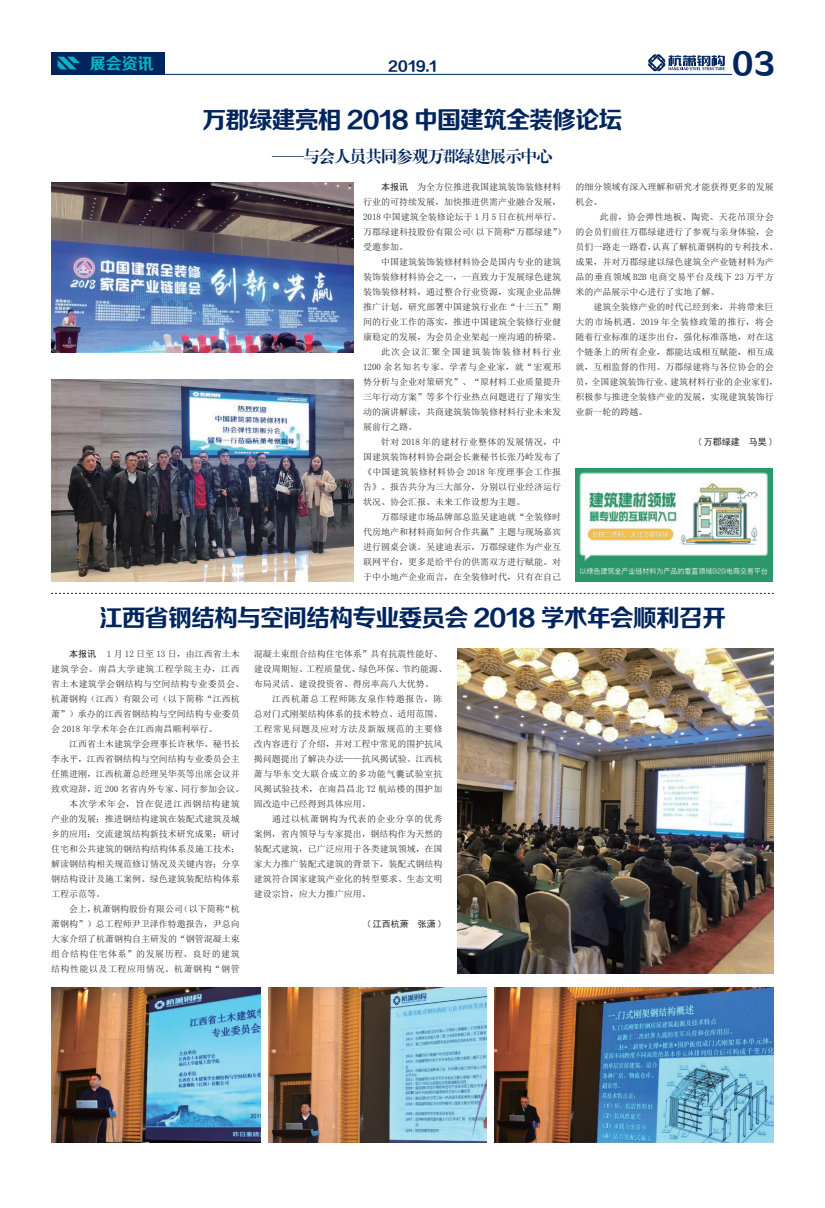
<style>
.page{position:relative;width:825px;height:1208px;background:#fff}
.page>*{position:absolute;margin:0;border:0;box-sizing:border-box;transform-origin:0 0}
.t1{font:30px "FZZCHJW GB1 0";color:#00255d}
.t2{font:24px "FZZCHJW GB1 0";letter-spacing:-.04em;color:#00255d}
.t3{font:16.2px "FZXBSJW GB1 0";letter-spacing:-.04em;color:#00255d}
.t4{font:16px "FZZCHJW GB1 0";color:#00b5c8}
.t5{font:14px "FZZCHJW GB1 0";color:#00255d}
.t6{font:9px/15px "Sim Sun";color:#231f20}
.t7{font:9px "Sim Sun";letter-spacing:.055em;color:#231f20}
.t8{font:9px "Sim Sun";letter-spacing:.05em;color:#231f20}
.t9{font:9px "Sim Sun";letter-spacing:.03em;color:#231f20}
.t10{font:9px "Sim Sun";letter-spacing:.035em;color:#231f20}
.t11{font:9px "Sim Sun";letter-spacing:.12em;color:#231f20}
.t12{font:9px "Sim Sun";letter-spacing:.06em;color:#231f20}
.t13{font:9px "Sim Hei";color:#231f20}
.s1{font-family:"Sim Hei"}
</style>
<div class="page">
<div style="left:80px;top:52px;width:85px;height:22px;background:#00255d"></div>
<hr style="left:52px;top:74px;width:680px;height:1px;background:#00255d">
<div style="left:52px;top:52px;width:28px;height:22px;background:#00255d"></div>
<svg style="left:58px;top:57px;width:22px;height:12px"></svg>
<svg style="left:648px;top:54px;width:77px;height:17px"></svg>
<svg style="left:51px;top:593px;width:723px;height:1px"></svg>
<img style="left:51px;top:182px;width:303px;height:170px">
<img style="left:51px;top:380px;width:303px;height:201px">
<img style="left:458px;top:649px;width:316px;height:324px">
<img style="left:51px;top:987px;width:209px;height:155px">
<img style="left:269px;top:987px;width:217px;height:155px">
<img style="left:495px;top:987px;width:279px;height:155px">
<img style="left:575px;top:468px;width:197px;height:113px">
<h3 class="t4" style="left:90px;top:55px;width:66px">展会资讯</h3>
<h3 class="t5" style="left:388px;top:59px;width:50px">2019.1</h3>
<h1 class="t1" style="left:732px;top:48px;width:44px">03</h1>
<h2 class="t2" style="left:203px;top:107px;width:421px">万郡绿建亮相 2018 中国建筑全装修论坛</h2>
<h3 class="t3" style="left:272px;top:148px;width:282px">——与会人员共同参观万郡绿建展示中心</h3>
<p class="t6" style="left:363px;top:179px;width:204px;text-indent:18px"><span class="s1">本报讯</span> 为全方位推进我国建筑装饰装修材料行业的可持续发展，加快推进供需产业融合发展，<br>2018 中国建筑全装修论坛于 1 月 5 日在杭州举行。万郡绿建科技股份有限公司（以下简称“万郡绿建”）受邀参加。</p>
<p class="t6" style="left:381px;top:254px;width:181px">中国建筑装饰装修材料协会是国内专业的建筑</p>
<p class="t6" style="left:363px;top:269px;width:200px">装饰装修材料协会之一，一直致力于发展绿色建筑</p>
<p class="t6" style="left:363px;top:284px;width:200px">装饰装修材料，通过整合行业资源，实现企业品牌</p>
<p class="t6" style="left:363px;top:299px;width:200px">推广计划，研究部署中国建筑行业在“十三五”期</p>
<p class="t6" style="left:363px;top:314px;width:200px">间的行业工作的落实，推进中国建筑全装修行业健</p>
<p class="t6" style="left:363px;top:329px;width:199px">康稳定的发展，为会员企业架起一座沟通的桥梁。</p>
<p class="t11" style="left:381px;top:347px;width:182px">此次会议汇聚全国建筑装饰装修材料行业</p>
<p class="t8" style="left:363px;top:362px;width:200px">1200 余名知名专家、学者与企业家，就“宏观形</p>
<p class="t6" style="left:363px;top:374px;width:200px">势分析与企业对策研究”、“原材料工业质量提升</p>
<p class="t6" style="left:363px;top:389px;width:200px">三年行动方案”等多个行业热点问题进行了翔实生</p>
<p class="t6" style="left:363px;top:404px;width:200px">动的演讲解读，共商建筑装饰装修材料行业未来发</p>
<p class="t6" style="left:363px;top:419px;width:55px">展前行之路。</p>
<p class="t10" style="left:381px;top:437px;width:182px">针对 2018 年的建材行业整体的发展情况，中</p>
<p class="t6" style="left:363px;top:449px;width:200px">国建筑装饰材料协会副会长兼秘书长张乃岭发布了</p>
<p class="t9" style="left:363px;top:467px;width:200px">《中国建筑装修材料协会 2018 年度理事会工作报</p>
<p class="t6" style="left:363px;top:479px;width:200px">告》。报告共分为三大部分，分别以行业经济运行</p>
<p class="t6" style="left:363px;top:494px;width:163px">状况、协会汇报、未来工作设想为主题。</p>
<p class="t6" style="left:381px;top:509px;width:181px">万郡绿建市场品牌部总监吴建迪就“全装修时</p>
<p class="t6" style="left:363px;top:524px;width:200px">代房地产和材料商如何合作共赢”主题与现场嘉宾</p>
<p class="t6" style="left:363px;top:539px;width:200px">进行圆桌会谈。吴建迪表示，万郡绿建作为产业互</p>
<p class="t6" style="left:363px;top:554px;width:200px">联网平台，更多是给平台的供需双方进行赋能。对</p>
<p class="t6" style="left:363px;top:569px;width:200px">于中小地产企业而言，在全装修时代，只有在自己</p>
<p class="t6" style="left:575px;top:179px;width:200px">的细分领域有深入理解和研究才能获得更多的发展机会。</p>
<p class="t6" style="left:575px;top:209px;width:204px;text-indent:24px">此前，协会弹性地板、陶瓷、天花吊顶分会的会员们前往万郡绿建进行了参观与亲身体验，会员们一路走一路看，认真了解杭萧钢构的专利技术、成果，并对万郡绿建以绿色建筑全产业链材料为产品的垂直领域 B2B 电商交易平台及线下 23 万平方米的产品展示中心进行了实地了解。</p>
<p class="t6" style="left:575px;top:299px;width:204px;text-indent:18px">建筑全装修产业的时代已经到来，并将带来巨大的市场机遇。2019 年全装修政策的推行，将会随着行业标准的逐步出台，强化标准落地，对在这个链条上的所有企业，都能达成相互赋能，相互成就，互相监督的作用。万郡绿建将与各位协会的会员，全国建筑装饰行业、建筑材料行业的企业家们，积极参与推进全装修产业的发展，实现建筑装饰行业新一轮的跨越。</p>
<p class="t13" style="left:697px;top:437px;width:78px">( 万郡绿建 马昊 )</p>
<h2 class="t2" style="left:99px;top:604px;width:629px">江西省钢结构与空间结构专业委员会 2018 学术年会顺利召开</h2>
<p class="t6" style="left:51px;top:646px;width:195px;text-indent:18px"><span class="s1">本报讯</span> 1 月 12 日至 13 日，由江西省土木建筑学会、南昌大学建筑工程学院主办，江西省土木建筑学会钢结构与空间结构专业委员会、杭萧钢构（江西）有限公司（以下简称“江西杭萧”）承办的江西省钢结构与空间结构专业委员会 2018 年学术年会在江西南昌顺利举行。</p>
<p class="t6" style="left:69px;top:736px;width:172px">江西省土木建筑学会理事长许秋华、秘书长</p>
<p class="t6" style="left:51px;top:751px;width:190px">李永平，江西省钢结构与空间结构专业委员会主</p>
<p class="t6" style="left:51px;top:766px;width:190px">任熊进刚，江西杭萧总经理吴华英等出席会议并</p>
<p class="t6" style="left:51px;top:781px;width:195px">致欢迎辞，近 200 名省内外专家、同行参加会议。</p>
<p class="t12" style="left:69px;top:799px;width:172px">本次学术年会，旨在促进江西钢结构建筑</p>
<p class="t6" style="left:51px;top:811px;width:190px">产业的发展；推进钢结构建筑在装配式建筑及城</p>
<p class="t6" style="left:51px;top:826px;width:190px">乡的应用；交流建筑结构新技术研究成果；研讨</p>
<p class="t6" style="left:51px;top:841px;width:190px">住宅和公共建筑的钢结构结构体系及施工技术；</p>
<p class="t6" style="left:51px;top:856px;width:190px">解读钢结构相关规范修订情况及关键内容；分享</p>
<p class="t6" style="left:51px;top:871px;width:190px">钢结构设计及施工案例、绿色建筑装配结构体系</p>
<p class="t6" style="left:51px;top:886px;width:56px">工程示范等。</p>
<p class="t6" style="left:69px;top:901px;width:172px">会上，杭萧钢构股份有限公司（以下简称“杭</p>
<p class="t6" style="left:51px;top:916px;width:190px">萧钢构”）总工程师尹卫泽作特邀报告，尹总向</p>
<p class="t6" style="left:51px;top:931px;width:190px">大家介绍了杭萧钢构自主研发的“钢管混凝土束</p>
<p class="t7" style="left:51px;top:949px;width:190px">组合结构住宅体系”的发展历程、良好的建筑</p>
<p class="t7" style="left:51px;top:964px;width:190px">结构性能以及工程应用情况。杭萧钢构“钢管</p>
<p class="t6" style="left:254px;top:646px;width:195px">混凝土束组合结构住宅体系”具有抗震性能好、建设周期短、工程质量优、绿色环保、节约能源、布局灵活、建设投资省、得房率高八大优势。</p>
<p class="t6" style="left:254px;top:691px;width:190px;text-align:justify;text-indent:18px">江西杭萧总工程师陈友泉作特邀报告，陈总对门式刚架结构体系的技术特点、适用范围、工程常见问题及应对方法及新版规范的主要修改内容进行了介绍，并对工程中常见的围护抗风揭问题提出了解决办法——抗风揭试验。江西杭萧与华东交大联合成立的多功能气囊试验室抗风揭试验技术，在南昌昌北 T2 航站楼的围护加固改造中已经得到具体应用。</p>
<p class="t6" style="left:254px;top:811px;width:190px;text-align:justify;text-indent:18px">通过以杭萧钢构为代表的企业分享的优秀案例，省内领导与专家提出，钢结构作为天然的装配式建筑，已广泛应用于各类建筑领域，在国家大力推广装配式建筑的背景下，装配式钢结构建筑符合国家建筑产业化的转型要求、生态文明建设宗旨，应大力推广应用。</p>
<p class="t13" style="left:366px;top:919px;width:78px">( 江西杭萧 张潇 )</p>
</div>
